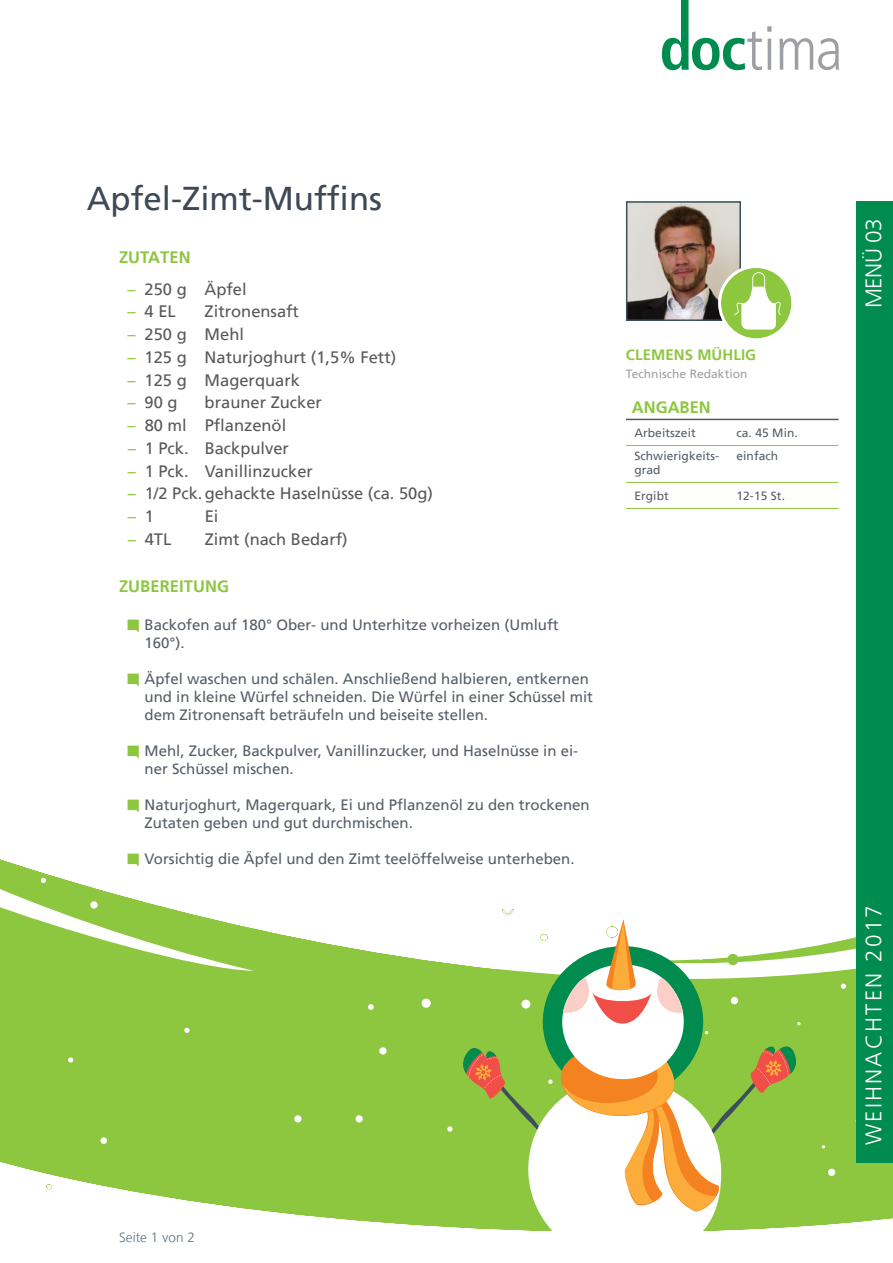
<style>
.page{position:relative;width:893px;height:1263px;background:#fff}
.page>*{position:absolute;margin:0;border:0;box-sizing:border-box;transform-origin:0 0}
.t1{font:33px "Frutiger LT";color:#3f4955}
.t2{font:300 22.5px "Frutiger LT";letter-spacing:.1em;color:#fff}
.t3{font:16.5px "Frutiger LT";color:#58595b}
.t4{font:700 16.5px "Frutiger LT";letter-spacing:.005em;color:#8dc63f}
.t5{font:16.5px "Frutiger LT";color:#8dc63f}
.t6{font:15px/18px "Frutiger LT";color:#565e67}
.t7{font:700 15px "Frutiger LT";letter-spacing:.005em;color:#8dc63f}
.t8{font:300 13.5px "Frutiger LT";letter-spacing:.005em;color:#5e717c}
.t9{font:12px/13.6px "Frutiger LT";letter-spacing:.005em;color:#565e67}
.t10{font:12px "Frutiger LT";letter-spacing:.005em;color:#9d9fa2}
.s1{color:#8dc63f}
.s2{color:#58595b}
</style>
<div class="page">
<svg style="left:662px;top:0;width:109px;height:70px"></svg>
<hr style="left:768px;top:39px;width:3px;height:31px;background:#9d9fa2">
<svg style="left:779px;top:38px;width:60px;height:32px"></svg>
<div style="left:0;top:979px;width:856px;height:117px;background:#8dc63f"></div>
<svg style="left:0;top:859px;width:856px;height:120px"></svg>
<svg style="left:824px;top:964px;width:5px;height:5px"></svg>
<svg style="left:841px;top:983px;width:5px;height:6px"></svg>
<div style="left:422px;top:998px;width:9px;height:10px;background:#fff;border-radius:50%"></div>
<div style="left:379px;top:1047px;width:8px;height:7px;background:#fff;border-radius:50%"></div>
<svg style="left:184px;top:1028px;width:6px;height:5px"></svg>
<svg style="left:68px;top:1057px;width:5px;height:6px"></svg>
<svg style="left:368px;top:1004px;width:6px;height:6px"></svg>
<svg style="left:840px;top:920px;width:5px;height:5px"></svg>
<div style="left:628px;top:891px;width:7px;height:7px;background:#fff;border-radius:50%"></div>
<div style="left:633px;top:906px;width:9px;height:9px;background:#fff;border-radius:50%"></div>
<svg style="left:844px;top:906px;width:5px;height:6px"></svg>
<div style="left:220px;top:859px;width:7px;height:7px;background:#fff;border-radius:50%"></div>
<svg style="left:721px;top:894px;width:6px;height:6px"></svg>
<svg style="left:0;top:878px;width:254px;height:93px"></svg>
<div style="left:90px;top:901px;width:8px;height:8px;background:#fff;border-radius:50%"></div>
<div style="left:92px;top:860px;width:8px;height:7px;background:#fff;border-radius:50%"></div>
<svg style="left:399px;top:890px;width:3px;height:4px"></svg>
<svg style="left:447px;top:907px;width:354px;height:189px"></svg>
<svg style="left:0;top:1096px;width:893px;height:135px;fill:#8dc63f"></svg>
<svg style="left:127px;top:619px;width:12px;height:14px"></svg>
<svg style="left:127px;top:673px;width:12px;height:14px"></svg>
<svg style="left:127px;top:745px;width:12px;height:14px"></svg>
<svg style="left:127px;top:799px;width:12px;height:14px"></svg>
<svg style="left:127px;top:853px;width:12px;height:15px"></svg>
<div style="left:856px;top:201px;width:37px;height:961px;background:#008c4f"></div>
<hr style="left:626px;top:482px;width:102px;height:1px;background:#8dc63f">
<hr style="left:728px;top:482px;width:110px;height:1px;background:#8dc63f">
<hr style="left:626px;top:508px;width:102px;height:1px;background:#8dc63f">
<hr style="left:728px;top:508px;width:110px;height:1px;background:#8dc63f">
<hr style="left:626px;top:419px;width:102px;height:1px;background:#58595b">
<hr style="left:728px;top:419px;width:110px;height:1px;background:#58595b">
<hr style="left:626px;top:445px;width:102px;height:1px;background:#8dc63f">
<hr style="left:728px;top:445px;width:110px;height:1px;background:#8dc63f">
<img style="left:629px;top:204px;width:109px;height:114px">
<div style="left:626px;top:201px;width:115px;height:120px;border:2px solid #3d505a"></div>
<svg style="left:720px;top:266px;width:73px;height:74px"></svg>
<div style="left:718px;top:265px;width:76px;height:76px;border:3px solid #fff;border-radius:50%"></div>
<svg style="left:734px;top:272px;width:47px;height:58px"></svg>
<h1 class="t1" style="left:87px;top:180px;width:297px">Apfel-Zimt-Muffins</h1>
<p class="t4" style="left:119px;top:248px;width:73px">ZUTATEN</p>
<p class="t3" style="left:128px;top:279px;width:121px"><span class="s1">–</span> 250 g Äpfel</p>
<p class="t3" style="left:128px;top:302px;width:50px"><span class="s1">–</span> 4 EL</p>
<p class="t3" style="left:205px;top:302px;width:96px">Zitronensaft</p>
<p class="t3" style="left:128px;top:325px;width:118px"><span class="s1">–</span> 250 g Mehl</p>
<p class="t3" style="left:128px;top:347px;width:270px"><span class="s1">–</span> 125 g Naturjoghurt (1,5% Fett)</p>
<p class="t3" style="left:128px;top:370px;width:174px"><span class="s1">–</span> 125 g Magerquark</p>
<p class="t3" style="left:128px;top:393px;width:52px"><span class="s1">–</span> 90 g</p>
<p class="t3" style="left:205px;top:393px;width:119px">brauner Zucker</p>
<p class="t3" style="left:128px;top:416px;width:160px"><span class="s1">–</span> 80 ml Pflanzenöl</p>
<p class="t3" style="left:128px;top:438px;width:163px"><span class="s1">–</span> 1 Pck. Backpulver</p>
<p class="t3" style="left:128px;top:461px;width:187px"><span class="s1">–</span> 1 Pck. Vanillinzucker</p>
<p class="t3" style="left:128px;top:484px;width:307px"><span class="s1">–</span> 1/2 Pck.gehackte Haselnüsse (ca. 50g)</p>
<p class="t5" style="left:128px;top:507px;width:28px">– <span class="s2">1</span></p>
<p class="t3" style="left:205px;top:507px;width:15px">Ei</p>
<p class="t3" style="left:128px;top:529px;width:45px"><span class="s1">–</span> 4TL</p>
<p class="t3" style="left:205px;top:529px;width:145px">Zimt (nach Bedarf)</p>
<p class="t4" style="left:119px;top:577px;width:111px">ZUBEREITUNG</p>
<p class="t6" style="left:145px;top:616px;width:416px">Backofen auf 180° Ober- und Unterhitze vorheizen (Umluft<br>160°).</p>
<p class="t6" style="left:145px;top:670px;width:450px">Äpfel waschen und schälen. Anschließend halbieren, entkernen und in kleine Würfel schneiden. Die Würfel in einer Schüssel mit dem Zitronensaft beträufeln und beiseite stellen.</p>
<p class="t6" style="left:145px;top:742px;width:435px">Mehl, Zucker, Backpulver, Vanillinzucker, und Haselnüsse in ei&shy;ner Schüssel mischen.</p>
<p class="t6" style="left:145px;top:796px;width:447px">Naturjoghurt, Magerquark, Ei und Pflanzenöl zu den trockenen<br>Zutaten geben und gut durchmischen.</p>
<p class="t6" style="left:145px;top:850px;width:431px">Vorsichtig die Äpfel und den Zimt teelöffelweise unterheben.</p>
<p class="t7" style="left:626px;top:346px;width:132px">CLEMENS MÜHLIG</p>
<p class="t10" style="left:626px;top:367px;width:123px">Technische Redaktion</p>
<p class="t4" style="left:632px;top:398px;width:80px">ANGABEN</p>
<p class="t9" style="left:634px;top:426px;width:63px">Arbeitszeit</p>
<p class="t9" style="left:736px;top:426px;width:63px">ca. 45 Min.</p>
<p class="t9" style="left:634px;top:449px;width:86px">Schwierigkeits&shy;grad</p>
<p class="t9" style="left:736px;top:449px;width:43px">einfach</p>
<p class="t9" style="left:634px;top:489px;width:36px">Ergibt</p>
<p class="t9" style="left:736px;top:489px;width:50px">12-15 St.</p>
<p class="t8" style="left:119px;top:1230px;width:77px">Seite 1 von 2</p>
<h2 class="t2" style="left:861px;top:308px;width:91px;rotate:-90deg">MENÜ 03</h2>
<h2 class="t2" style="left:861px;top:263px;width:46px;rotate:-90deg">U 1</h2>
<h2 class="t2" style="left:861px;top:1145px;width:242px;rotate:-90deg">WEIHNACHTEN 2017</h2>
</div>
